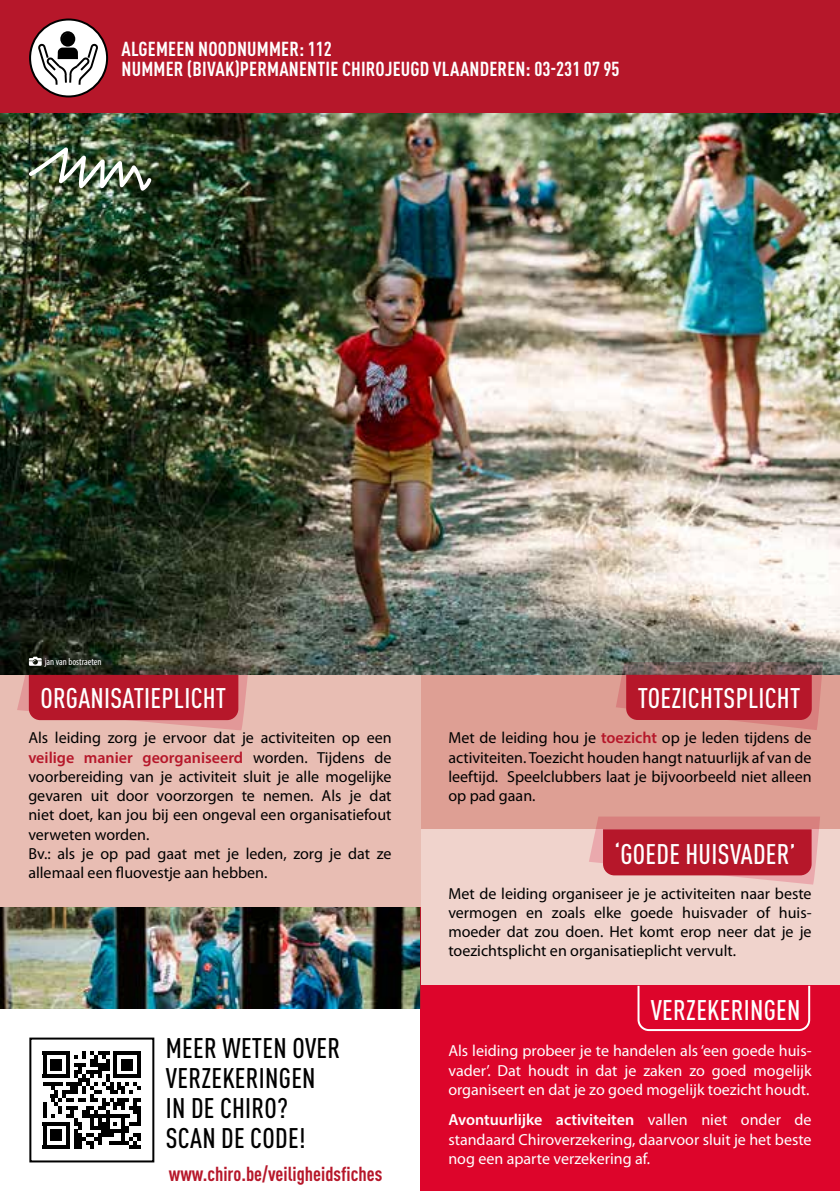
<style>
.page{position:relative;width:840px;height:1191px;background:#fff}
.page>*{position:absolute;margin:0;border:0;box-sizing:border-box;transform-origin:0 0}
.t1{font:500 condensed 28px "DINOT";letter-spacing:.01em;color:#fff}
.t2{font:500 condensed 28px/30px "DINOT";letter-spacing:.01em;color:#000}
.t3{font:700 condensed 20px/20px "DINOT";letter-spacing:.01em;color:#fff}
.t4{font:700 condensed 20px "DINOT";color:#b6172a}
.t5{font:16px/19.2px "Myriad Pro";color:#000;text-align:justify}
.t6{font:16px/19.2px "Myriad Pro";color:#fff;text-align:justify}
.t7{font:condensed 10px "Myriad Pro";color:#fff}
.s1{font-weight:600;color:#b6172a}
.s2{font-weight:600}
</style>
<div class="page">
<div style="left:0;top:0;width:839px;height:113px;background:#b6172a"></div>
<img style="left:0;top:113px;width:839px;height:562px">
<div style="left:420px;top:675px;width:419px;height:154px;background:#de9f94"></div>
<div style="left:420px;top:829px;width:419px;height:156px;background:#f0d3cc"></div>
<div style="left:420px;top:985px;width:419px;height:206px;background:#dd052b"></div>
<img style="left:25px;top:141px;width:129px;height:57px">
<svg style="left:615px;top:662px;width:207px;height:68px"></svg>
<div style="left:30px;top:20px;width:77px;height:76px;background:#fff;border-radius:50%"></div>
<div style="left:29px;top:19px;width:79px;height:78px;border:2px solid #000;border-radius:50%"></div>
<svg style="left:637px;top:985px;width:173px;height:47px"></svg>
<svg style="left:589px;top:816px;width:230px;height:68px"></svg>
<div style="left:0;top:675px;width:420px;height:232px;background:#e8bdb3"></div>
<svg style="left:17px;top:656px;width:231px;height:74px"></svg>
<svg style="left:38px;top:31px;width:60px;height:54px"></svg>
<svg style="left:43px;top:1051px;width:98px;height:98px"></svg>
<hr style="left:43px;top:1145px;width:27px;height:4px;background:#000">
<div style="left:50px;top:1129px;width:12px;height:12px;background:#000"></div>
<div style="left:29px;top:1037px;width:125px;height:125px;border:2px solid #000"></div>
<img style="left:0;top:907px;width:420px;height:101px">
<p class="t3" style="left:121px;top:38px;width:499px">ALGEMEEN NOODNUMMER: 112<br>NUMMER (BIVAK)PERMANENTIE CHIROJEUGD VLAANDEREN: 03-231 07 95</p>
<p class="t7" style="left:45px;top:655px;width:58px">jan van bostraeten</p>
<h1 class="t1" style="left:40px;top:681px;width:187px">ORGANISATIEPLICHT</h1>
<h1 class="t1" style="left:637px;top:681px;width:164px">TOEZICHTSPLICHT</h1>
<p class="t5" style="left:28px;top:729px;width:364px;text-align:left">Als leiding zorg je ervoor dat je activiteiten op een <span class="s1">veilige manier georganiseerd</span> worden. Tijdens de voorbereiding van je activiteit sluit je alle mogelijke gevaren uit door voorzorgen te nemen. Als je dat niet doet, kan jou bij een ongeval een organisatiefout verweten worden.<br>Bv.: als je op pad gaat met je leden, zorg je dat ze allemaal een fluovestje aan hebben.</p>
<h1 class="t2" style="left:166px;top:1033px;width:176px">MEER WETEN OVER<br>VERZEKERINGEN<br>IN DE CHIRO?<br>SCAN DE CODE!</h1>
<p class="t4" style="left:169px;top:1161px;width:215px">www.chiro.be/veiligheidsfiches</p>
<p class="t5" style="left:448px;top:728px;width:364px">Met de leiding hou je <span class="s1">toezicht</span> op je leden tijdens de activiteiten. Toezicht houden hangt natuurlijk af van de leeftijd. Speelclubbers laat je bijvoorbeeld niet alleen op pad gaan.</p>
<h1 class="t1" style="left:614px;top:837px;width:182px">‘GOEDE HUISVADER’</h1>
<p class="t5" style="left:448px;top:884px;width:364px">Met de leiding organiseer je je activiteiten naar beste vermogen en zoals elke goede huisvader of huis&shy;moeder dat zou doen. Het komt erop neer dat je je toezichtsplicht en organisatieplicht vervult.</p>
<h1 class="t1" style="left:650px;top:993px;width:151px">VERZEKERINGEN</h1>
<p class="t6" style="left:448px;top:1041px;width:364px">Als leiding probeer je te handelen als ‘een goede huis&shy;vader’. Dat houdt in dat je zaken zo goed mogelijk organiseert en dat je zo goed mogelijk toezicht houdt.</p>
<p class="t6" style="left:448px;top:1110px;width:364px"><span class="s2">Avontuurlijke activiteiten</span> vallen niet onder de standaard Chiroverzekering, daarvoor sluit je het beste nog een aparte verzekering af.</p>
</div>
